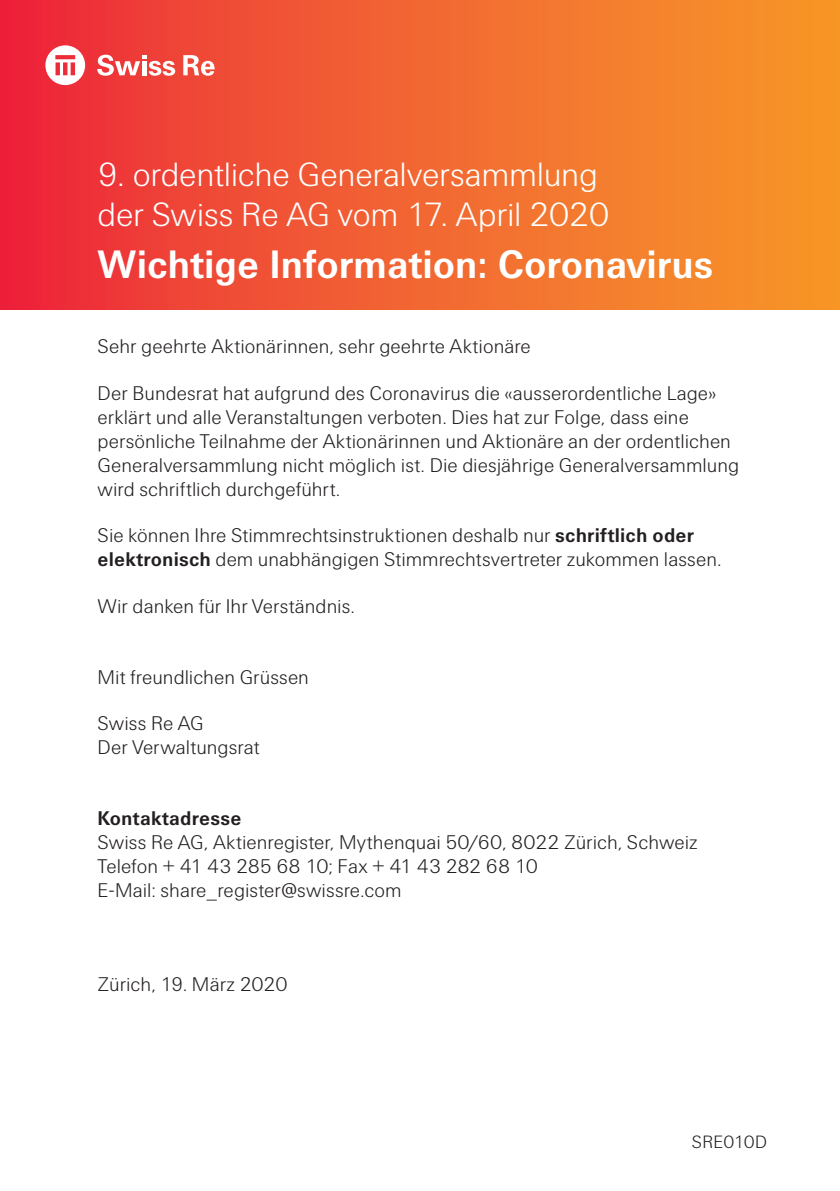
<style>
.page{position:relative;width:840px;height:1191px;background:#fff}
.page>*{position:absolute;margin:0;border:0;box-sizing:border-box;transform-origin:0 0}
.t1{font:700 40px "Swiss Re Sans OT";color:#fff}
.t2{font:300 34px/40px "Swiss Re Sans OT";letter-spacing:-.01em;color:#fff}
.t3{font:300 20px/24px "Swiss Re Sans OT";color:#231f20}
.t4{font:700 20px "Swiss Re Sans OT";letter-spacing:.01em;color:#231f20}
.t5{font:300 18px "Swiss Re Sans OT";letter-spacing:.01em;color:#231f20}
.s1{font-weight:700}
</style>
<div class="page">
<div style="left:0;top:0;width:839px;height:309px;background:linear-gradient(to right,#ed293b,#f79d28)"></div>
<svg style="left:45px;top:45px;width:40px;height:40px"></svg>
<svg style="left:97px;top:55px;width:78px;height:21px"></svg>
<svg style="left:183px;top:55px;width:31px;height:21px"></svg>
<h2 class="t2" style="left:98px;top:155px;width:513px">9. ordentliche Generalversammlung der Swiss Re AG vom 17. April 2020</h2>
<h1 class="t1" style="left:98px;top:241px;width:617px">Wichtige Information: Coronavirus</h1>
<p class="t3" style="left:98px;top:334px;width:434px">Sehr geehrte Aktionärinnen, sehr geehrte Aktionäre</p>
<p class="t3" style="left:98px;top:381px;width:642px">Der Bundesrat hat aufgrund des Coronavirus die «ausserordentliche Lage» erklärt und alle Veranstaltungen verboten. Dies hat zur Folge, dass eine persönliche Teilnahme der Aktionärinnen und Aktionäre an der ordentlichen Generalversammlung nicht möglich ist. Die diesjährige Generalversammlung wird schriftlich durchgeführt.</p>
<p class="t3" style="left:98px;top:524px;width:625px">Sie können Ihre Stimmrechtsinstruktionen deshalb nur <span class="s1">schriftlich oder elektronisch</span> dem unabhängigen Stimmrechtsvertreter zukommen lassen.</p>
<p class="t3" style="left:98px;top:594px;width:259px">Wir danken für Ihr Verständnis.</p>
<p class="t3" style="left:98px;top:665px;width:213px">Mit freundlichen Grüssen</p>
<p class="t3" style="left:98px;top:712px;width:164px">Swiss Re AG<br>Der Verwaltungsrat</p>
<p class="t4" style="left:98px;top:806px;width:145px">Kontaktadresse</p>
<p class="t3" style="left:98px;top:830px;width:601px">Swiss Re AG, Aktienregister, Mythenquai 50/60, 8022 Zürich, Schweiz<br>Telefon + 41 43 285 68 10; Fax + 41 43 282 68 10<br>E-Mail: share_register@swissre.com</p>
<p class="t3" style="left:98px;top:972px;width:191px">Zürich, 19. März 2020</p>
<p class="t5" style="left:691px;top:1132px;width:77px">SRE010D</p>
</div>
